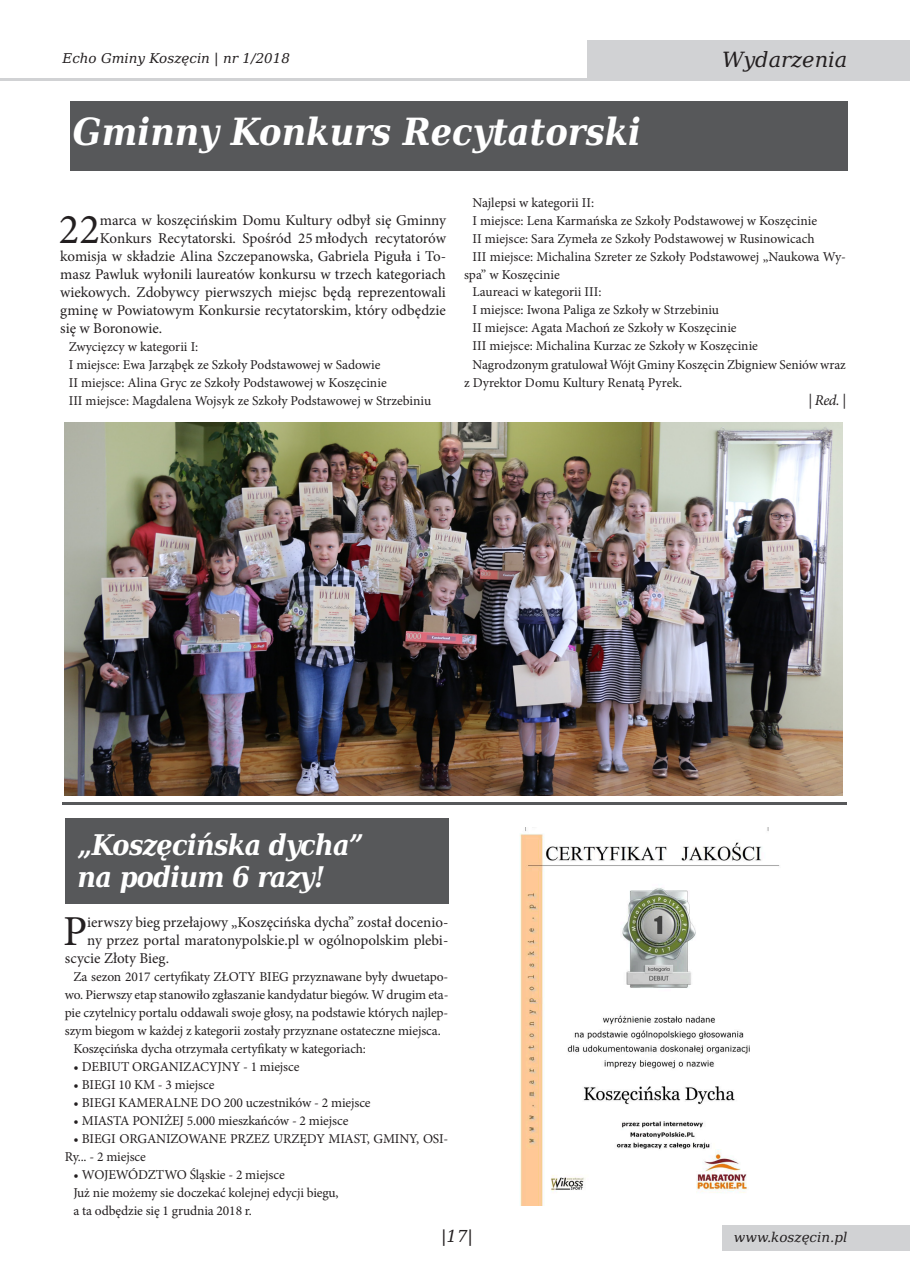
<style>
.page{position:relative;width:910px;height:1280px;background:#fff}
.page>*{position:absolute;margin:0;border:0;box-sizing:border-box;transform-origin:0 0}
.t1{font:42.75px "Minion Pro";color:#231f20}
.t2{font:italic 700 37.5px "DejaVu Serif Condensed";color:#fff}
.t3{font:italic 700 28.5px/31.5px "DejaVu Serif Condensed";letter-spacing:-.025em;color:#fff}
.t4{font:italic 21px "DejaVu Serif";color:#231f20}
.t5{font:italic 16.5px "DejaVu Serif";color:#231f20}
.t6{font:15px "Minion Pro";color:#231f20}
.t7{font:italic 15px "Minion Pro";color:#231f20}
.t8{font:13.5px/18px "Minion Pro";letter-spacing:-.01em;color:#231f20}
.t9{font:italic 13.5px "DejaVu Serif";color:#231f20}
</style>
<div class="page">
<div style="left:587px;top:40px;width:323px;height:41px;background:#d1d2d4"></div>
<div style="left:722px;top:1225px;width:188px;height:26px;background:#d1d2d4"></div>
<hr style="left:9px;top:78px;width:640px;height:3px;background:#d1d2d4">
<svg style="left:0;top:78px;width:9px;height:3px"></svg>
<div style="left:65px;top:819px;width:383px;height:85px;background:#57585a"></div>
<div style="left:70px;top:101px;width:777px;height:70px;background:#57585a"></div>
<img style="left:65px;top:423px;width:778px;height:372px">
<img style="left:520px;top:827px;width:260px;height:379px">
<hr style="left:63px;top:803px;width:784px;height:2px;background:#57585a">
<p class="t9" style="left:63px;top:48px;width:229px">Echo Gminy Koszęcin | nr 1/2018</p>
<h2 class="t2" style="left:73px;top:102px;width:569px">Gminny Konkurs Recytatorski</h2>
<h3 class="t4" style="left:722px;top:44px;width:127px">Wydarzenia</h3>
<h1 class="t1" style="left:59px;top:200px;width:42px">22</h1>
<p class="t6" style="left:100px;top:210px;width:348px">marca w koszęcińskim Domu Kultury odbył się Gminny</p>
<p class="t6" style="left:100px;top:228px;width:348px">Konkurs Recytatorski. Spośród 25 młodych recytatorów</p>
<p class="t6" style="left:60px;top:246px;width:387px">komisja w składzie Alina Szczepanowska, Gabriela Piguła i To‑</p>
<p class="t6" style="left:60px;top:264px;width:387px">masz Pawluk wyłonili laureatów konkursu w trzech kategoriach</p>
<p class="t6" style="left:60px;top:282px;width:387px">wiekowych. Zdobywcy pierwszych miejsc będą reprezentowali</p>
<p class="t6" style="left:60px;top:300px;width:387px">gminę w Powiatowym Konkursie recytatorskim, który odbędzie</p>
<p class="t6" style="left:60px;top:318px;width:103px">się w Boronowie.</p>
<p class="t8" style="left:69px;top:337px;width:364px">Zwycięzcy w kategorii I:<br>I miejsce: Ewa Jarząbęk ze Szkoły Podstawowej w Sadowie<br>II miejsce: Alina Gryc ze Szkoły Podstawowej w Koszęcinie<br>III miejsce: Magdalena Wojsyk ze Szkoły Podstawowej w Strzebiniu</p>
<p class="t8" style="left:472px;top:193px;width:123px">Najlepsi w kategorii II:</p>
<p class="t8" style="left:472px;top:211px;width:346px">I miejsce: Lena Karmańska ze Szkoły Podstawowej w Koszęcinie</p>
<p class="t8" style="left:472px;top:229px;width:344px">II miejsce: Sara Zymeła ze Szkoły Podstawowej w Rusinowicach</p>
<p class="t8" style="left:472px;top:247px;width:375px">III miejsce: Michalina Szreter ze Szkoły Podstawowej „Naukowa Wy‑</p>
<p class="t8" style="left:464px;top:265px;width:97px">spa” w Koszęcinie</p>
<p class="t8" style="left:472px;top:283px;width:130px">Laureaci w kategorii III:</p>
<p class="t8" style="left:472px;top:301px;width:248px">I miejsce: Iwona Paliga ze Szkoły w Strzebiniu</p>
<p class="t8" style="left:472px;top:319px;width:266px">II miejsce: Agata Machoń ze Szkoły w Koszęcinie</p>
<p class="t8" style="left:472px;top:337px;width:287px">III miejsce: Michalina Kurzac ze Szkoły w Koszęcinie</p>
<p class="t8" style="left:472px;top:355px;width:375px">Nagrodzonym gratulował Wójt Gminy Koszęcin Zbigniew Seniów wraz</p>
<p class="t8" style="left:464px;top:373px;width:220px">z Dyrektor Domu Kultury Renatą Pyrek.</p>
<p class="t7" style="left:809px;top:389px;width:39px">| Red. |</p>
<h3 class="t3" style="left:78px;top:829px;width:288px">„Koszęcińska dycha” na podium 6 razy!</h3>
<h1 class="t1" style="left:63px;top:902px;width:26px">P</h1>
<p class="t6" style="left:87px;top:912px;width:363px">ierwszy bieg przełajowy „Koszęcińska dycha” został docenio‑</p>
<p class="t6" style="left:87px;top:930px;width:363px">ny przez portal maratonypolskie.pl w ogólnopolskim plebi‑</p>
<p class="t6" style="left:65px;top:948px;width:106px">scycie Złoty Bieg.</p>
<p class="t8" style="left:73px;top:967px;width:376px">Za sezon 2017 certyfikaty ZŁOTY BIEG przyznawane były dwuetapo‑</p>
<p class="t8" style="left:65px;top:985px;width:385px">wo. Pierwszy etap stanowiło zgłaszanie kandydatur biegów. W drugim eta‑</p>
<p class="t8" style="left:65px;top:1003px;width:385px">pie czytelnicy portalu oddawali swoje głosy, na podstawie których najlep‑</p>
<p class="t8" style="left:65px;top:1021px;width:377px">szym biegom w każdej z kategorii zostały przyznane ostateczne miejsca.</p>
<p class="t8" style="left:73px;top:1039px;width:294px">Koszęcińska dycha otrzymała certyfikaty w kategoriach:</p>
<p class="t8" style="left:73px;top:1057px;width:228px">• DEBIUT ORGANIZACYJNY - 1 miejsce</p>
<p class="t8" style="left:73px;top:1075px;width:143px">• BIEGI 10 KM - 3 miejsce</p>
<p class="t8" style="left:73px;top:1093px;width:299px">• BIEGI KAMERALNE DO 200 uczestników - 2 miejsce</p>
<p class="t8" style="left:73px;top:1111px;width:277px">• MIASTA PONIŻEJ 5.000 mieszkańców - 2 miejsce</p>
<p class="t8" style="left:65px;top:1129px;width:385px;text-indent:9px">• BIEGI ORGANIZOWANE PRZEZ URZĘDY MIAST, GMINY, OSI‑<br>Ry... - 2 miejsce</p>
<p class="t8" style="left:73px;top:1165px;width:267px">• WOJEWÓDZTWO Śląskie - 2 miejsce<br>Już nie możemy sie doczekać kolejnej edycji biegu, a ta odbędzie się 1 grudnia 2018 r.</p>
<p class="t5" style="left:441px;top:1224px;width:34px">|17|</p>
<p class="t9" style="left:734px;top:1227px;width:115px">www.koszęcin.pl</p>
</div>
